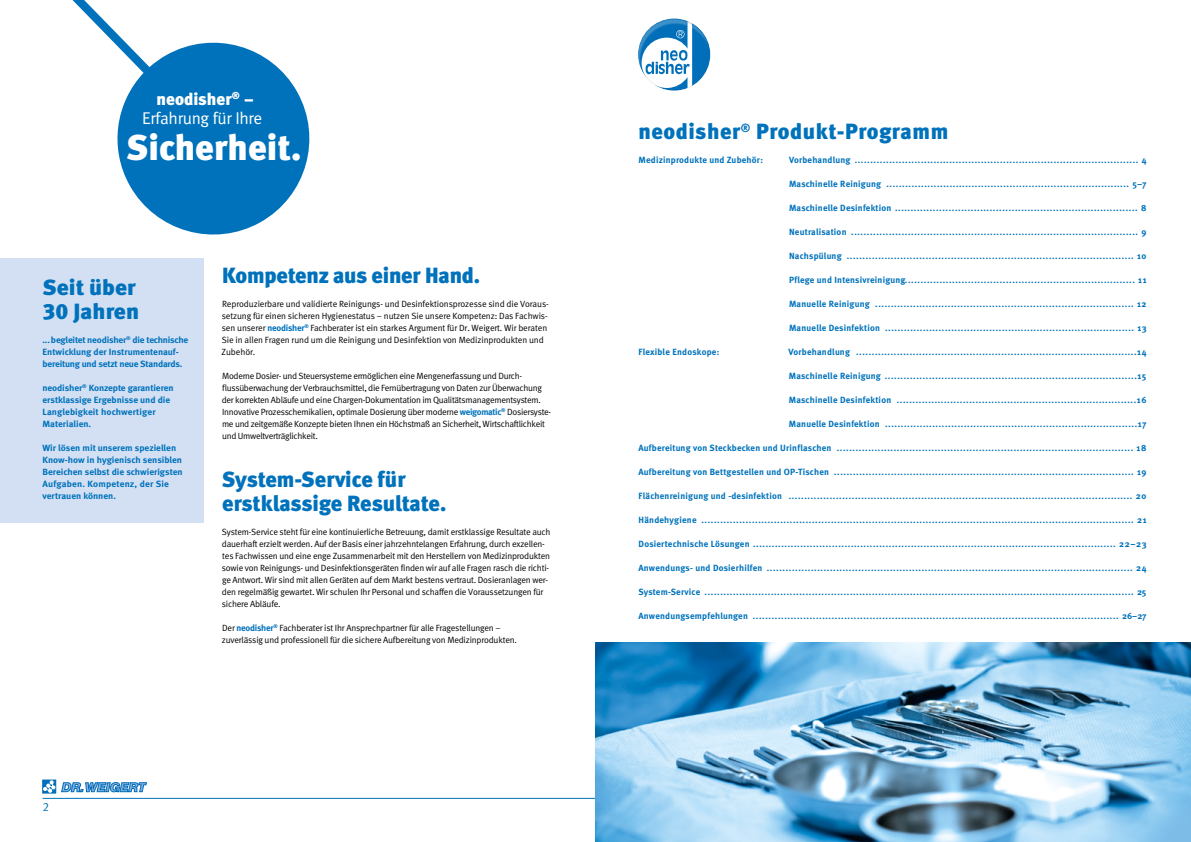
<style>
.page{position:relative;width:1191px;height:842px;background:#fff}
.page>*{position:absolute;margin:0;border:0;box-sizing:border-box;transform-origin:0 0}
.t1{font:900 36px "Meta";color:#fff}
.t2{font:22px/24px "Meta Black LF";color:#0072bb}
.t3{font:22px "Meta Black LF";letter-spacing:.025em;color:#0072bb}
.t4{font:900 22px "Meta";letter-spacing:-.01em;color:#0072bb}
.t5{font:22px/24px "Meta Black LF";color:#0072bb;scale:1.05 1}
.t6{font:17px "Meta Normal LF";letter-spacing:-.02em;color:#fff}
.t7{font:17px "Meta Black LF";color:#fff}
.t8{font:12px "Meta Normal LF";color:#0072bb}
.t9{font:700 9px "Meta";letter-spacing:.015em;color:#0072bb}
.t10{font:9px/12px "Meta Normal LF";letter-spacing:-.02em;color:#000}
.t11{font:700 9px/12px "Meta";letter-spacing:.015em;color:#0072bb;scale:1.05 1}
.t12{font:700 9px/12px "Meta";letter-spacing:-.02em;color:#0072bb;scale:1.05 1}
.t13{font:700 9px/12px "Meta";letter-spacing:-.005em;color:#0072bb;scale:1.05 1}
.s1{font-family:"Meta";font-weight:700;color:#0072bb}
</style>
<div class="page">
<div style="left:0;top:259px;width:203px;height:264px;background:#d3e0f4"></div>
<svg style="left:61px;top:782px;width:86px;height:11px"></svg>
<svg style="left:55px;top:780px;width:1px;height:13px"></svg>
<svg style="left:43px;top:780px;width:12px;height:13px"></svg>
<hr style="left:43px;top:798px;width:552px;height:1px;background:#0072bb">
<img style="left:595px;top:643px;width:596px;height:199px">
<svg style="left:72px;top:0;width:238px;height:235px;fill:#0072bb"></svg>
<svg style="left:638px;top:18px;width:72px;height:73px"></svg>
<h3 class="t7" style="left:156px;top:88px;width:99px">neodisher<sup>®</sup> –</h3>
<h3 class="t6" style="left:142px;top:107px;width:122px">Erfahrung für Ihre</h3>
<h1 class="t1" style="left:126px;top:125px;width:176px">Sicherheit.</h1>
<h2 class="t5" style="left:43px;top:275px;width:93px">Seit über<br>30 Jahren</h2>
<p class="t12" style="left:43px;top:333px;width:140px">...begleitet neodisher<sup>®</sup> die technische<br>Entwicklung der Instrumentenauf&shy;bereitung und setzt neue Standards.</p>
<p class="t13" style="left:43px;top:381px;width:126px">neodisher<sup>®</sup> Konzepte garantieren erstklassige Ergebnisse und die<br>Langlebigkeit hochwertiger<br>Materialien.</p>
<p class="t11" style="left:43px;top:441px;width:135px">Wir lösen mit unserem speziellen<br>Know-how in hygienisch sensiblen<br>Bereichen selbst die schwierigsten<br>Aufgaben. Kompetenz, der Sie vertrauen können.</p>
<h2 class="t4" style="left:222px;top:262px;width:259px">Kompetenz aus einer Hand.</h2>
<p class="t10" style="left:222px;top:297px;width:329px">Reproduzierbare und validierte Reinigungs- und Desinfektionsprozesse sind die Voraus&shy;setzung für einen sicheren Hygienestatus – nutzen Sie unsere Kompetenz: Das Fachwis&shy;sen unserer <span class="s1">neodisher</span><sup>®</sup> Fachberater ist ein starkes Argument für Dr. Weigert. Wir beraten Sie in allen Fragen rund um die Reinigung und Desinfektion von Medizinprodukten und Zubehör.</p>
<p class="t10" style="left:222px;top:369px;width:331px">Moderne Dosier- und Steuersysteme ermöglichen eine Mengenerfassung und Durch&shy;flussüberwachung der Verbrauchsmittel, die Fernübertragung von Daten zur Überwachung der korrekten Abläufe und eine Chargen-Dokumentation im Qualitätsmanagementsystem.<br>Innovative Prozesschemikalien, optimale Dosierung über moderne <span class="s1">weigomatic</span><sup>®</sup> Dosiersyste&shy;me und zeitgemäße Konzepte bieten Ihnen ein Höchstmaß an Sicherheit, Wirtschaftlichkeit und Umweltverträglichkeit.</p>
<h2 class="t2" style="left:222px;top:467px;width:226px">System-Service für erstklassige Resultate.</h2>
<p class="t10" style="left:222px;top:525px;width:330px">System-Service steht für eine kontinuierliche Betreuung, damit erstklassige Resultate auch dauerhaft erzielt werden. Auf der Basis einer jahrzehntelangen Erfahrung, durch exzellen&shy;tes Fachwissen und eine enge Zusammenarbeit mit den Herstellern von Medizinprodukten sowie von Reinigungs- und Desinfektionsgeräten finden wir auf alle Fragen rasch die richti&shy;ge Antwort. Wir sind mit allen Geräten auf dem Markt bestens vertraut. Dosieranlagen wer&shy;den regelmäßig gewartet. Wir schulen Ihr Personal und schaffen die Voraussetzungen für sichere Abläufe.</p>
<p class="t10" style="left:222px;top:621px;width:296px">Der <span class="s1">neodisher</span><sup>®</sup> Fachberater ist Ihr Ansprechpartner für alle Fragestellungen – zuverlässig und professionell für die sichere Aufbereitung von Medizinprodukten.</p>
<h3 class="t8" style="left:43px;top:799px;width:8px">2</h3>
<h2 class="t3" style="left:638px;top:118px;width:311px">neodisher<sup>®</sup> Produkt-Programm</h2>
<p class="t9" style="left:638px;top:154px;width:126px">Medizinprodukte und Zubehör:</p>
<p class="t9" style="left:789px;top:154px;width:63px">Vorbehandlung</p>
<p class="t9" style="left:789px;top:178px;width:94px">Maschinelle Reinigung</p>
<p class="t9" style="left:789px;top:202px;width:359px">Maschinelle Desinfektion ............................................................................. 8</p>
<p class="t9" style="left:789px;top:226px;width:59px">Neutralisation</p>
<p class="t9" style="left:789px;top:250px;width:54px">Nachspülung</p>
<p class="t9" style="left:789px;top:274px;width:118px">Pflege und Intensivreinigung</p>
<p class="t9" style="left:789px;top:298px;width:82px">Manuelle Reinigung</p>
<p class="t9" style="left:789px;top:322px;width:92px">Manuelle Desinfektion</p>
<p class="t9" style="left:638px;top:346px;width:82px">Flexible Endoskope:</p>
<p class="t9" style="left:788px;top:346px;width:63px">Vorbehandlung</p>
<p class="t9" style="left:789px;top:370px;width:359px">Maschinelle Reinigung ................................................................................15</p>
<p class="t9" style="left:789px;top:394px;width:104px">Maschinelle Desinfektion</p>
<p class="t9" style="left:789px;top:418px;width:92px">Manuelle Desinfektion</p>
<p class="t9" style="left:638px;top:442px;width:195px">Aufbereitung von Steckbecken und Urinflaschen</p>
<p class="t9" style="left:638px;top:466px;width:192px">Aufbereitung von Bettgestellen und OP-Tischen</p>
<p class="t9" style="left:638px;top:490px;width:145px">Flächenreinigung und -desinfektion</p>
<p class="t9" style="left:638px;top:514px;width:59px">Händehygiene</p>
<p class="t9" style="left:638px;top:538px;width:509px">Dosiertechnische Lösungen ................................................................................................................... 22–23</p>
<p class="t9" style="left:638px;top:562px;width:125px">Anwendungs- und Dosierhilfen</p>
<p class="t9" style="left:638px;top:586px;width:63px">System-Service</p>
<p class="t9" style="left:638px;top:610px;width:111px">Anwendungsempfehlungen</p>
<p class="t9" style="left:854px;top:154px;width:293px">.......................................................................................... 4</p>
<p class="t9" style="left:886px;top:178px;width:262px">............................................................................. 5–7</p>
<p class="t9" style="left:851px;top:226px;width:297px">........................................................................................... 9</p>
<p class="t9" style="left:846px;top:250px;width:301px">........................................................................................... 10</p>
<p class="t9" style="left:901px;top:274px;width:246px">.......................................................................... 11</p>
<p class="t9" style="left:875px;top:298px;width:273px">.................................................................................. 12</p>
<p class="t9" style="left:885px;top:322px;width:263px">............................................................................... 13</p>
<p class="t9" style="left:856px;top:346px;width:292px">.........................................................................................14</p>
<p class="t9" style="left:896px;top:394px;width:251px">............................................................................16</p>
<p class="t9" style="left:885px;top:418px;width:263px">................................................................................17</p>
<p class="t9" style="left:836px;top:442px;width:311px">.............................................................................................. 18</p>
<p class="t9" style="left:834px;top:466px;width:314px">............................................................................................... 19</p>
<p class="t9" style="left:788px;top:490px;width:359px">............................................................................................................. 20</p>
<p class="t9" style="left:701px;top:514px;width:446px">......................................................................................................................................... 21</p>
<p class="t9" style="left:767px;top:562px;width:381px">.................................................................................................................... 24</p>
<p class="t9" style="left:704px;top:586px;width:443px">........................................................................................................................................ 25</p>
<p class="t9" style="left:753px;top:610px;width:395px">.................................................................................................................... 26–27</p>
</div>
